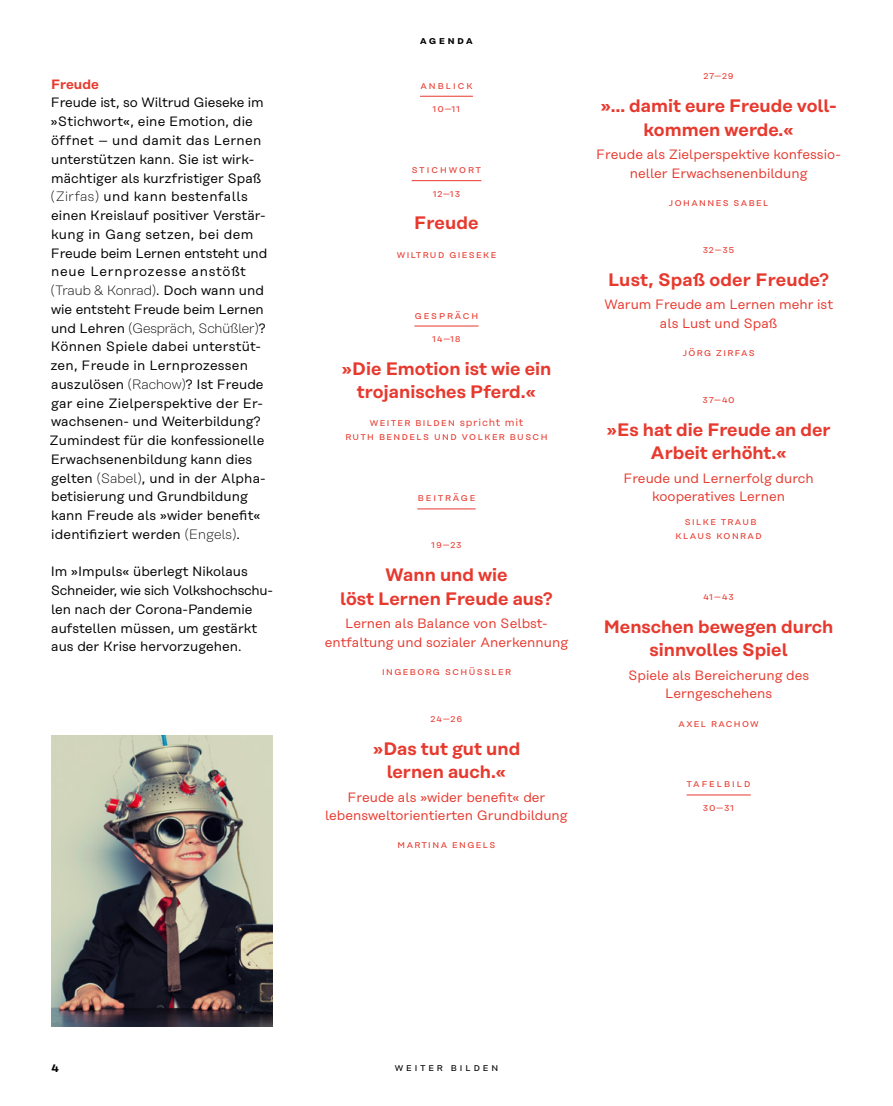
<style>
.page{position:relative;width:893px;height:1106px;background:#fff}
.page>*{position:absolute;margin:0;border:0;box-sizing:border-box;transform-origin:0 0}
.t1{font:600 18px/23.4px "Rational Text";color:#e7392e;text-align:center}
.Rational___Copy__9pt{font:13.5px/18.8px "Rational Text";color:#000}
.t2{font:13.5px/18.8px "Rational Text";color:#e7392e;text-align:center}
.Rational___Copy__9pt-2{font:600 13.5px "Rational Text";color:#e7392e}
.t3{font:600 13.5px "Rational Text";color:#000}
.t4{font:10.5px/14.1px "Rational Text";letter-spacing:.075em;color:#e7392e;text-align:center}
.t5{font:10.5px "Rational Text";letter-spacing:.13em;color:#e7392e}
.t6{font:10.5px "Rational Text";letter-spacing:.22em;color:#000}
.t7{font:600 10.5px "Rational Text";color:#000}
.s1{font-weight:200}
</style>
<div class="page">
<hr style="left:420px;top:96px;width:53px;height:1px;background:#e7392e">
<hr style="left:412px;top:180px;width:69px;height:1px;background:#e7392e">
<hr style="left:414px;top:326px;width:65px;height:1px;background:#e7392e">
<hr style="left:417px;top:508px;width:59px;height:1px;background:#e7392e">
<hr style="left:687px;top:794px;width:64px;height:1px;background:#e7392e">
<img style="left:51px;top:736px;width:221px;height:290px">
<p class="Rational___Copy__9pt-2" style="left:51px;top:76px;width:49px">Freude</p>
<p class="Rational___Copy__9pt" style="left:50px;top:93px;width:219px">Freude ist, so Wiltrud Gieseke im »Stichwort«, eine Emotion, die öffnet – und damit das Lernen unterstützen kann. Sie ist wirk&shy;mächtiger als kurzfristiger Spaß <span class="s1">(Zirfas)</span> und kann bestenfalls einen Kreislauf positiver Verstär&shy;kung in Gang setzen, bei dem<br>Freude beim Lernen entsteht und neue Lernprozesse anstößt <span class="s1">(Traub &amp; Konrad)</span>. Doch wann und wie entsteht Freude beim Lernen und Lehren <span class="s1">(Gespräch, Schüßler)</span>?<br>Können Spiele dabei unterstüt&shy;zen, Freude in Lernprozessen auszulösen <span class="s1">(Rachow)</span>? Ist Freude gar eine Zielperspektive der Er&shy;wachsenen- und Weiterbildung?<br>Zumindest für die konfessionelle<br>Erwachsenenbildung kann dies gelten <span class="s1">(Sabel)</span>, und in der Alpha&shy;betisierung und Grundbildung kann Freude als »wider benefit« identifiziert werden <span class="s1">(Engels)</span>.</p>
<p class="Rational___Copy__9pt" style="left:51px;top:562px;width:224px">Im »Impuls« überlegt Nikolaus<br>Schneider, wie sich Volkshochschu&shy;len nach der Corona-Pandemie aufstellen müssen, um gestärkt aus der Krise hervorzugehen.</p>
<p class="t7" style="left:420px;top:34px;width:55px">age nda</p>
<p class="t5" style="left:420px;top:79px;width:54px">anblick</p>
<p class="t4" style="left:433px;top:101px;width:29px">10–11</p>
<p class="t5" style="left:412px;top:163px;width:71px">stichwort</p>
<p class="t4" style="left:433px;top:186px;width:29px">12–13</p>
<p class="t1" style="left:414px;top:211px;width:66px">Freude</p>
<p class="t4" style="left:396px;top:247px;width:102px">Wiltrud G ieseke</p>
<p class="t5" style="left:414px;top:309px;width:66px">gespräch</p>
<p class="t4" style="left:432px;top:331px;width:30px">14–18</p>
<p class="t1" style="left:342px;top:356px;width:211px">»Die Emotion ist wie ein trojanisches Pferd.«</p>
<p class="t4" style="left:345px;top:415px;width:204px">weiter bilden spricht mit<br>Ruth Bendels und Volker Busch</p>
<p class="t5" style="left:417px;top:492px;width:60px">beiträge</p>
<p class="t4" style="left:431px;top:537px;width:32px">19–23</p>
<p class="t1" style="left:340px;top:563px;width:214px">Wann und wie<br>löst Lernen Freude aus?</p>
<p class="t2" style="left:325px;top:614px;width:245px">Lernen als Balance von Selbst&shy;entfaltung und sozialer Anerkennung</p>
<p class="t4" style="left:382px;top:664px;width:131px">I ngeborg Schüssler</p>
<p class="t4" style="left:431px;top:711px;width:33px">24–26</p>
<p class="t1" style="left:373px;top:736px;width:149px">»Das tut gut und lernen auch.«</p>
<p class="t2" style="left:325px;top:787px;width:244px">Freude als »wider benefit« der lebensweltorientierten Grundbildung</p>
<p class="t4" style="left:397px;top:837px;width:100px">Martina Engels</p>
<p class="t4" style="left:703px;top:69px;width:32px">27–29</p>
<p class="t1" style="left:600px;top:94px;width:238px">»… damit eure Freude voll&shy;kommen werde.«</p>
<p class="t2" style="left:596px;top:145px;width:246px">Freude als Zielperspektive konfessio&shy;neller Erwachsenenbildung</p>
<p class="t4" style="left:668px;top:195px;width:102px">Johannes Sabel</p>
<p class="t4" style="left:703px;top:242px;width:33px">32–35</p>
<p class="t1" style="left:608px;top:267px;width:223px">Lust, Spaß oder Freude?</p>
<p class="t2" style="left:604px;top:295px;width:231px">Warum Freude am Lernen mehr ist als Lust und Spaß</p>
<p class="t4" style="left:682px;top:345px;width:74px">Jörg Zirfas</p>
<p class="t4" style="left:702px;top:392px;width:34px">37–40</p>
<p class="t1" style="left:607px;top:417px;width:226px">»Es hat die Freude an der<br>Arbeit erhöht.«</p>
<p class="t2" style="left:623px;top:468px;width:192px">Freude und Lernerfolg durch kooperatives Lernen</p>
<p class="t4" style="left:675px;top:514px;width:88px">Silke Traub<br>Klaus Konrad</p>
<p class="t4" style="left:703px;top:589px;width:32px">41–43</p>
<p class="t1" style="left:604px;top:614px;width:231px">Menschen bewegen durch sinnvolles Spiel</p>
<p class="t2" style="left:628px;top:665px;width:183px">Spiele als Bereicherung des<br>Lerngeschehens</p>
<p class="t4" style="left:678px;top:715px;width:83px">Axel Rachow</p>
<p class="t5" style="left:687px;top:777px;width:66px">tafelbild</p>
<p class="t4" style="left:703px;top:800px;width:33px">30–31</p>
<p class="t3" style="left:51px;top:1059px;width:9px">4</p>
<p class="t6" style="left:394px;top:1060px;width:106px">weiter bilden</p>
</div>
